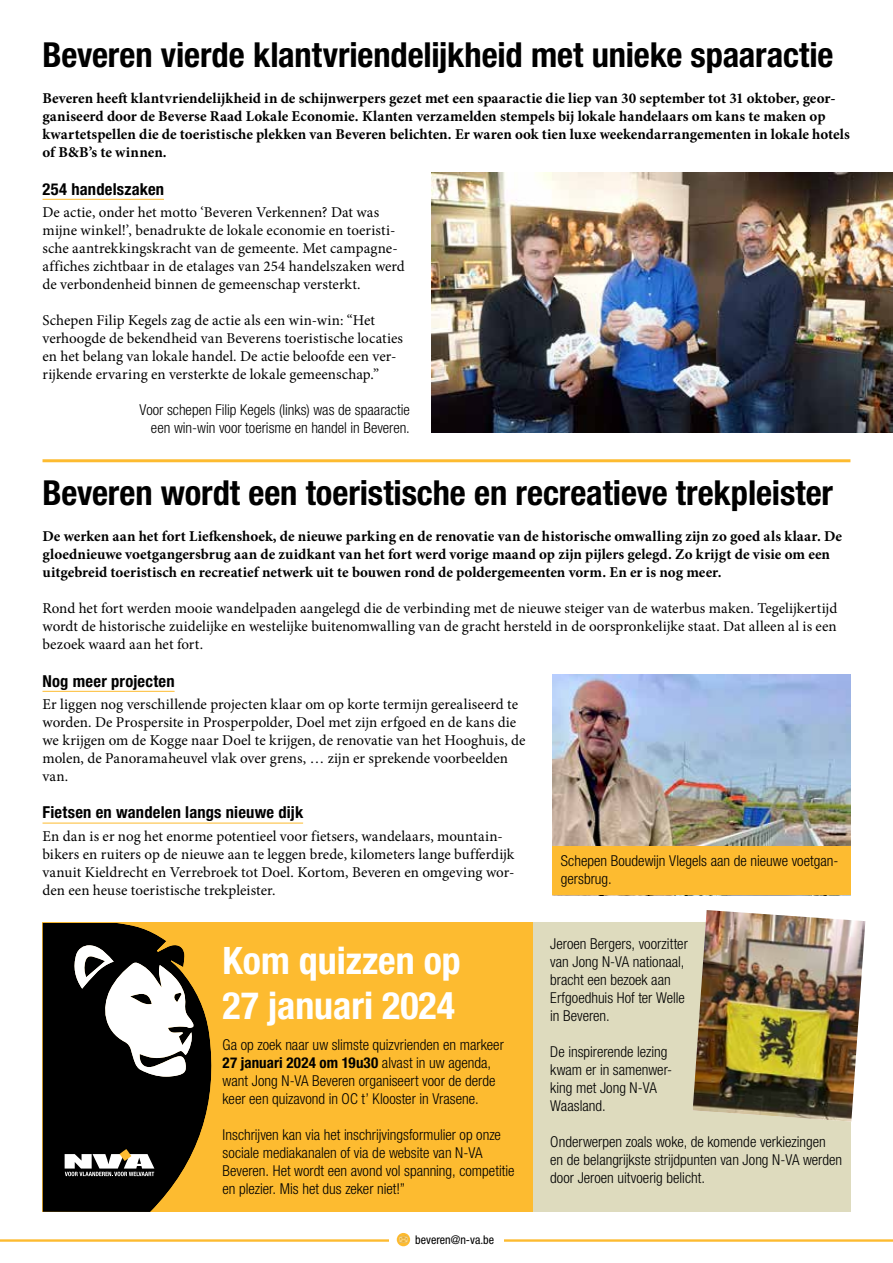
<style>
.page{position:relative;width:893px;height:1263px;background:#fff}
.page>*{position:absolute;margin:0;border:0;box-sizing:border-box;transform-origin:0 0}
.t1{font:700 condensed 37.8px/45.5px "Helvetica Neue LT Std";color:#fff}
.t2{font:700 condensed 34.5px "Helvetica Neue LT Std";letter-spacing:-.005em;color:#000}
.t3{font:700 condensed 16.5px "Helvetica Neue LT Std";letter-spacing:.015em;color:#000}
.t4{font:15px/18px "Minion Pro";color:#000}
.t5{font:300 condensed 15px/18px "Helvetica Neue LT Std";color:#000}
.t6{font:700 15px/18px "Minion Pro";color:#000}
.t7{font:condensed 12px "Helvetica Neue LT Std";color:#000}
.s1{font-weight:700}
</style>
<div class="page">
<div style="left:524px;top:923px;width:326px;height:289px;background:#dedbbe"></div>
<hr style="left:0;top:1239px;width:893px;height:3px;background:#fdbb30">
<hr style="left:43px;top:199px;width:121px;height:1px;background:#fdbb30">
<img style="left:431px;top:173px;width:462px;height:260px">
<img style="left:693px;top:910px;width:172px;height:211px">
<div style="left:43px;top:923px;width:490px;height:289px;background:#fdbb30"></div>
<svg style="left:42px;top:922px;width:171px;height:290px;background:#4b422e"></svg>
<div style="left:63px;top:1152px;width:93px;height:27px;background:linear-gradient(to right,#0d0d0d,#0a0a0a)"></div>
<svg style="left:65px;top:1149px;width:89px;height:27px;background:#84827e"></svg>
<hr style="left:43px;top:459px;width:807px;height:3px;background:#fdbb30">
<hr style="left:43px;top:691px;width:132px;height:1px;background:#fdbb30">
<hr style="left:43px;top:823px;width:260px;height:1px;background:#fdbb30">
<img style="left:552px;top:674px;width:298px;height:172px">
<div style="left:552px;top:846px;width:298px;height:49px;background:#fdbb30"></div>
<div style="left:389px;top:1232px;width:114px;height:15px;background:#fff"></div>
<svg style="left:397px;top:1233px;width:13px;height:13px"></svg>
<svg style="left:398px;top:1235px;width:10px;height:9px"></svg>
<h2 class="t2" style="left:43px;top:34px;width:792px">Beveren vierde klantvriendelijkheid met unieke spaaractie</h2>
<p class="t6" style="left:43px;top:89px;width:809px">Beveren heeft klantvriendelijkheid in de schijnwerpers gezet met een spaaractie die liep van 30 september tot 31 oktober, geor&shy;ganiseerd door de Beverse Raad Lokale Economie. Klanten verzamelden stempels bij lokale handelaars om kans te maken op kwartetspellen die de toeristische plekken van Beveren belichten. Er waren ook tien luxe weekendarrangementen in lokale hotels of B&amp;B’s te winnen.</p>
<p class="t3" style="left:43px;top:179px;width:123px">254 handelszaken</p>
<p class="t4" style="left:43px;top:203px;width:364px">De actie, onder het motto ‘Beveren Verkennen? Dat was mijne winkel!’, benadrukte de lokale economie en toeristi&shy;sche aantrekkingskracht van de gemeente. Met campagne&shy;affiches zichtbaar in de etalages van 254 handelszaken werd de verbondenheid binnen de gemeenschap versterkt.</p>
<p class="t4" style="left:43px;top:311px;width:362px">Schepen Filip Kegels zag de actie als een win-win: “Het verhoogde de bekendheid van Beverens toeristische locaties en het belang van lokale handel. De actie beloofde een ver&shy;rijkende ervaring en versterkte de lokale gemeenschap.”</p>
<p class="t5" style="left:140px;top:400px;width:272px;text-align:right">Voor schepen Filip Kegels (links) was de spaaractie een win-win voor toerisme en handel in Beveren.</p>
<h2 class="t2" style="left:43px;top:472px;width:792px">Beveren wordt een toeristische en recreatieve trekpleister</h2>
<p class="t6" style="left:43px;top:527px;width:801px">De werken aan het fort Liefkenshoek, de nieuwe parking en de renovatie van de historische omwalling zijn zo goed als klaar. De gloednieuwe voetgangersbrug aan de zuidkant van het fort werd vorige maand op zijn pijlers gelegd. Zo krijgt de visie om een uitgebreid toeristisch en recreatief netwerk uit te bouwen rond de poldergemeenten vorm. En er is nog meer.</p>
<p class="t4" style="left:43px;top:599px;width:796px;text-align:justify">Rond het fort werden mooie wandelpaden aangelegd die de verbinding met de nieuwe steiger van de waterbus maken. Tegelijkertijd wordt de historische zuidelijke en westelijke buitenomwalling van de gracht hersteld in de oorspronkelijke staat. Dat alleen al is een bezoek waard aan het fort.</p>
<p class="t3" style="left:43px;top:671px;width:134px">Nog meer projecten</p>
<p class="t4" style="left:43px;top:695px;width:485px">Er liggen nog verschillende projecten klaar om op korte termijn gerealiseerd te worden. De Prospersite in Prosperpolder, Doel met zijn erfgoed en de kans die we krijgen om de Kogge naar Doel te krijgen, de renovatie van het Hooghuis, de molen, de Panoramaheuvel vlak over grens, … zijn er sprekende voorbeelden van.</p>
<p class="t3" style="left:43px;top:803px;width:262px">Fietsen en wandelen langs nieuwe dijk</p>
<p class="t4" style="left:43px;top:827px;width:473px">En dan is er nog het enorme potentieel voor fietsers, wandelaars, mountain&shy;bikers en ruiters op de nieuwe aan te leggen brede, kilometers lange bufferdijk vanuit Kieldrecht en Verrebroek tot Doel. Kortom, Beveren en omgeving wor&shy;den een heuse toeristische trekpleister.</p>
<p class="t5" style="left:561px;top:851px;width:279px">Schepen Boudewijn Vlegels aan de nieuwe voetgan&shy;gersbrug.</p>
<h1 class="t1" style="left:223px;top:937px;width:240px">Kom quizzen op<br>27 januari 2024</h1>
<p class="t5" style="left:223px;top:1035px;width:283px">Ga op zoek naar uw slimste quizvrienden en markeer <span class="s1">27 januari 2024 om 19u30</span> alvast in uw agenda, want Jong N-VA Beveren organiseert voor de derde keer een quizavond in OC t’ Klooster in Vrasene.</p>
<p class="t5" style="left:223px;top:1125px;width:293px">Inschrijven kan via het inschrijvingsformulier op onze sociale mediakanalen of via de website van N-VA Beveren. Het wordt een avond vol spanning, competitie en plezier. Mis het dus zeker niet!”</p>
<p class="t7" style="left:415px;top:1233px;width:80px">beveren@n-va.be</p>
<p class="t5" style="left:550px;top:935px;width:139px">Jeroen Bergers, voorzitter van Jong N-VA nationaal, bracht een bezoek aan<br>Erfgoedhuis Hof ter Welle in Beveren.</p>
<p class="t5" style="left:550px;top:1043px;width:123px">De inspirerende lezing kwam er in samenwer&shy;king met Jong N-VA<br>Waasland.</p>
<p class="t5" style="left:550px;top:1133px;width:293px">Onderwerpen zoals woke, de komende verkiezingen en de belangrijkste strijdpunten van Jong N-VA werden door Jeroen uitvoerig belicht.</p>
</div>
